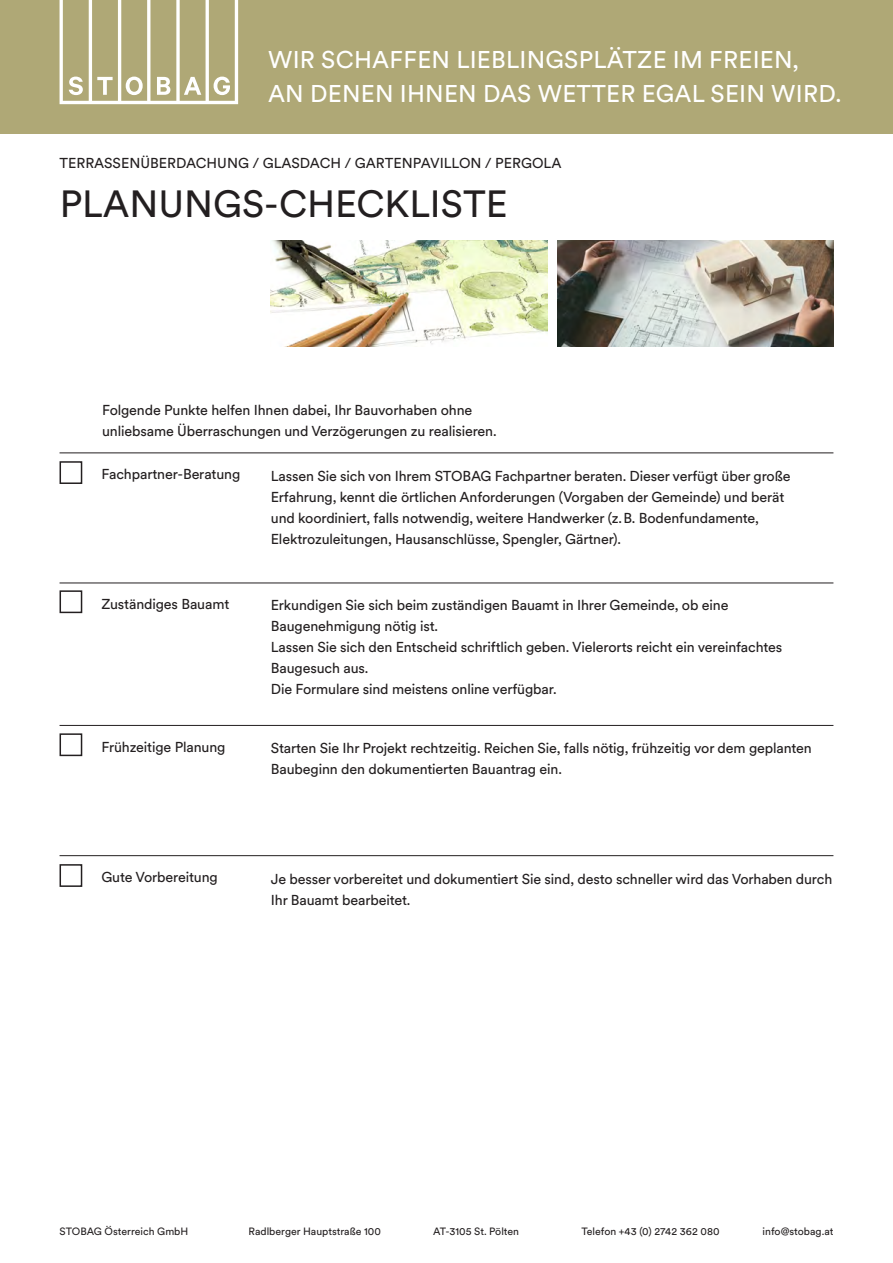
<style>
.page{position:relative;width:893px;height:1263px;background:#fff}
.page>*{position:absolute;margin:0;border:0;box-sizing:border-box;transform-origin:0 0}
.t1{font:37.5px "Circular XX";color:#231f20}
.t2{font:24px/34.5px "Circular XX";letter-spacing:.01em;color:#fff}
.t3{font:14.25px/21px "Circular XX";letter-spacing:-.01em;color:#231f20}
.t4{font:10.5px "Circular XX";color:#231f20}
</style>
<div class="page">
<div style="left:0;top:0;width:893px;height:134px;background:#afa876"></div>
<img style="left:271px;top:241px;width:276px;height:106px">
<img style="left:557px;top:241px;width:276px;height:106px">
<div style="left:60px;top:864px;width:22px;height:23px;border:2px solid #231f20"></div>
<div style="left:60px;top:590px;width:22px;height:23px;border:2px solid #231f20"></div>
<div style="left:60px;top:461px;width:22px;height:23px;border:2px solid #231f20"></div>
<div style="left:60px;top:733px;width:22px;height:23px;border:2px solid #231f20"></div>
<hr style="left:60px;top:452px;width:773px;height:1px;background:#231f20">
<hr style="left:60px;top:583px;width:773px;height:1px;background:#231f20">
<hr style="left:60px;top:725px;width:773px;height:1px;background:#231f20">
<hr style="left:60px;top:855px;width:773px;height:1px;background:#231f20">
<svg style="left:60px;top:0;width:178px;height:104px"></svg>
<h2 class="t2" style="left:268px;top:41px;width:575px">WIR SCHAFFEN LIEBLINGSPLÄTZE IM FREIEN,<br>AN DENEN IHNEN DAS WETTER EGAL SEIN WIRD.</h2>
<p class="t3" style="left:60px;top:152px;width:503px">TERRASSENÜBERDACHUNG / GLASDACH / GARTENPAVILLON / PERGOLA</p>
<h1 class="t1" style="left:60px;top:179px;width:449px">PLANUNGS-CHECKLISTE</h1>
<p class="t3" style="left:102px;top:399px;width:396px">Folgende Punkte helfen Ihnen dabei, Ihr Bauvorhaben ohne unliebsame Überraschungen und Verzögerungen zu realisieren.</p>
<p class="t3" style="left:102px;top:463px;width:140px">Fachpartner-Beratung</p>
<p class="t3" style="left:271px;top:465px;width:521px">Lassen Sie sich von Ihrem STOBAG Fachpartner beraten. Dieser verfügt über große Erfahrung, kennt die örtlichen Anforderungen (Vorgaben der Gemeinde) und berät und koordiniert, falls notwendig, weitere Handwerker (z.B. Bodenfundamente, Elektrozuleitungen, Hausanschlüsse, Spengler, Gärtner).</p>
<p class="t3" style="left:102px;top:592px;width:129px">Zuständiges Bauamt</p>
<p class="t3" style="left:271px;top:594px;width:513px">Erkundigen Sie sich beim zuständigen Bauamt in Ihrer Gemeinde, ob eine Baugenehmigung nötig ist.<br>Lassen Sie sich den Entscheid schriftlich geben. Vielerorts reicht ein vereinfachtes Baugesuch aus.<br>Die Formulare sind meistens online verfügbar.</p>
<p class="t3" style="left:102px;top:735px;width:126px">Frühzeitige Planung</p>
<p class="t3" style="left:271px;top:737px;width:543px">Starten Sie Ihr Projekt rechtzeitig. Reichen Sie, falls nötig, frühzeitig vor dem geplanten<br>Baubeginn den dokumentierten Bauantrag ein.</p>
<p class="t3" style="left:102px;top:866px;width:118px">Gute Vorbereitung</p>
<p class="t3" style="left:271px;top:868px;width:563px">Je besser vorbereitet und dokumentiert Sie sind, desto schneller wird das Vorhaben durch<br>Ihr Bauamt bearbeitet.</p>
<p class="t4" style="left:60px;top:1224px;width:130px">STOBAG Österreich GmbH</p>
<p class="t4" style="left:249px;top:1224px;width:134px">Radlberger Hauptstraße 100</p>
<p class="t4" style="left:433px;top:1224px;width:88px">AT-3105 St. Pölten</p>
<p class="t4" style="left:582px;top:1224px;width:139px">Telefon +43 (0) 2742 362 080</p>
<p class="t4" style="left:763px;top:1224px;width:72px">info@stobag.at</p>
</div>
